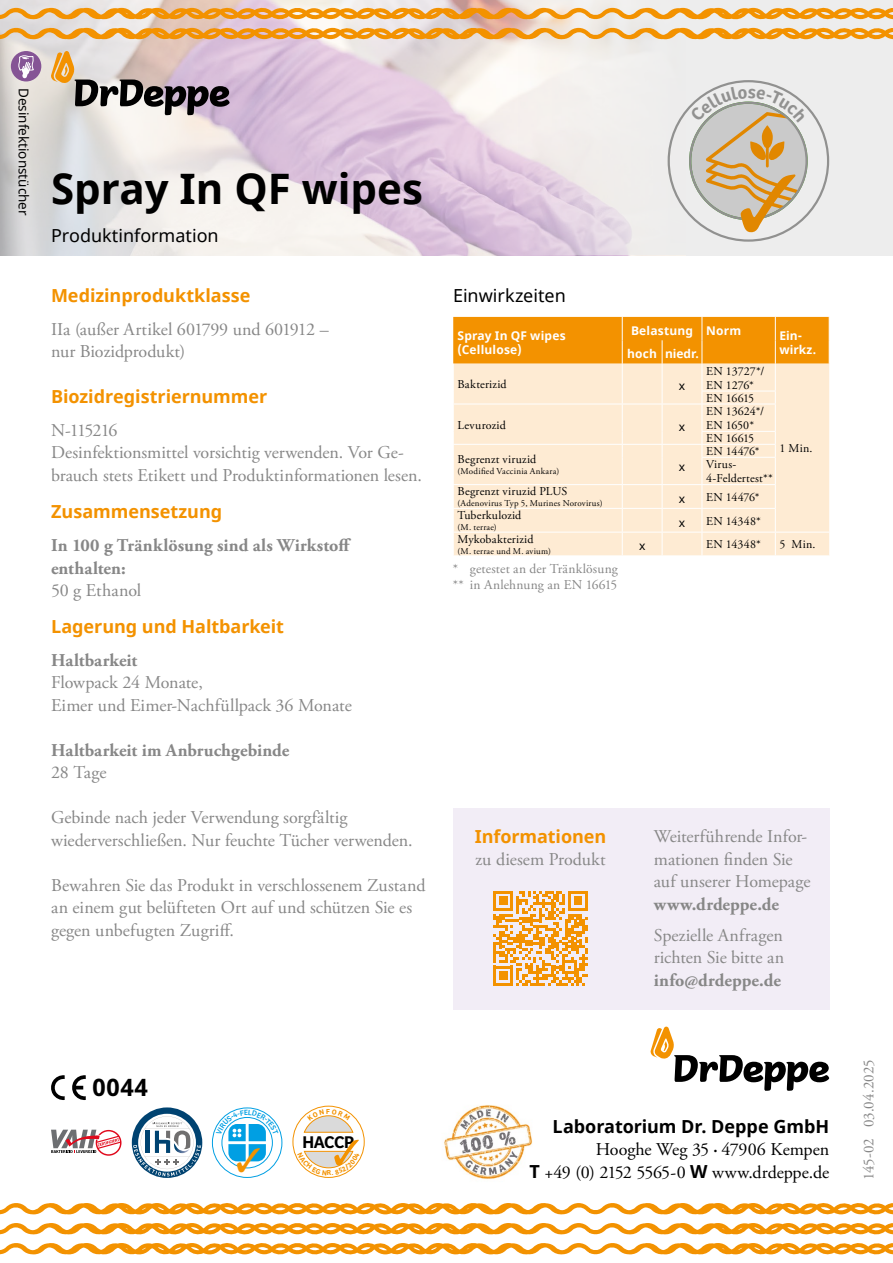
<style>
.page{position:relative;width:893px;height:1263px;background:#fff}
.page>*{position:absolute;margin:0;border:0;box-sizing:border-box;transform-origin:0 0}
.t1{font:700 42px "Noto Sans";color:#000}
.t2{font:700 24px "Noto Sans";color:#000}
.t3{font:18px/22.5px "Adobe Garamond Pro";letter-spacing:-.005em;color:#878787}
.t4{font:700 18px/22.5px "Adobe Garamond Pro";letter-spacing:.005em;color:#878787}
.t5{font:700 18px "Noto Sans";letter-spacing:-.005em;color:#f39200}
.t6{font:18px/22.5px "Adobe Garamond Pro";letter-spacing:-.005em;color:#000;text-align:right}
.t7{font:18px "Noto Sans";color:#000}
.t8{font:700 18px "Noto Sans";letter-spacing:-.005em;color:#000}
.t9{font:600 17.55px "Bree";letter-spacing:-.025em;color:#000}
.t10{font:15px "Adobe Garamond Pro";letter-spacing:-.01em;color:#878787}
.t11{font:13.5px/16.2px "Adobe Garamond Pro";letter-spacing:.015em;color:#878787}
.t12{font:13.5px "Noto Sans";color:#000}
.t13{font:12px/14.4px "Adobe Garamond Pro";letter-spacing:.015em;color:#000}
.t14{font:700 12px/14.4px "Noto Sans";letter-spacing:.015em;color:#fff}
.t15{font:700 12px/14.4px "Noto Sans";letter-spacing:-.005em;color:#fff}
.t16{font:12px "Noto Sans";color:#000}
.t17{font:9px "Adobe Garamond Pro";letter-spacing:.025em;color:#000}
.s1{font-size:9px}
.s2{font-family:"Noto Sans";font-weight:700}
</style>
<div class="page">
<img style="left:444px;top:1105px;width:89px;height:74px">
<div style="left:453px;top:808px;width:376px;height:202px;background:#f2edf6"></div>
<img style="left:0;top:0;width:519px;height:255px">
<div style="left:11px;top:51px;width:30px;height:30px;background:#855495;border-radius:50%"></div>
<svg style="left:18px;top:53px;width:16px;height:25px"></svg>
<div style="left:686px;top:0;width:207px;height:255px;background:#ededed"></div>
<svg style="left:519px;top:0;width:167px;height:255px;background:#ece6e8"></svg>
<svg style="left:0;top:1203px;width:893px;height:12px"></svg>
<svg style="left:0;top:1223px;width:893px;height:12px"></svg>
<svg style="left:0;top:1243px;width:893px;height:11px"></svg>
<svg style="left:651px;top:1026px;width:178px;height:65px"></svg>
<svg style="left:51px;top:51px;width:179px;height:64px;background:#b0a2a0"></svg>
<svg style="left:0;top:7px;width:893px;height:13px;background:#eeb566"></svg>
<svg style="left:0;top:26px;width:893px;height:13px;background:#edb566"></svg>
<svg style="left:493px;top:891px;width:95px;height:95px"></svg>
<svg style="left:453px;top:317px;width:377px;height:238px;background:#fbdaab"></svg>
<div style="left:292px;top:1106px;width:73px;height:72px;border:1px solid #f39200;border-radius:50%"></div>
<svg style="left:132px;top:1107px;width:70px;height:71px"></svg>
<svg style="left:51px;top:1130px;width:71px;height:26px"></svg>
<svg style="left:51px;top:1075px;width:14px;height:25px"></svg>
<svg style="left:72px;top:1075px;width:14px;height:25px"></svg>
<svg style="left:297px;top:1109px;width:63px;height:66px"></svg>
<svg style="left:690px;top:86px;width:118px;height:146px"></svg>
<svg style="left:212px;top:1107px;width:70px;height:71px"></svg>
<p class="t12" style="left:33px;top:88px;width:129px;rotate:90deg">Desinfektionstücher</p>
<h1 class="t1" style="left:51px;top:159px;width:373px">Spray In QF wipes</h1>
<p class="t7" style="left:51px;top:223px;width:169px">Produktinformation</p>
<p class="t5" style="left:51px;top:283px;width:201px">Medizinproduktklasse</p>
<p class="t3" style="left:51px;top:318px;width:279px">IIa (außer Artikel 601799 und 601912 – nur Biozidprodukt)</p>
<p class="t5" style="left:51px;top:384px;width:218px">Biozidregistriernummer</p>
<p class="t3" style="left:51px;top:419px;width:372px">N-115216<br>Desinfektionsmittel vorsichtig verwenden. Vor Ge&shy;brauch stets Etikett und Produktinformationen lesen.</p>
<p class="t5" style="left:51px;top:499px;width:173px">Zusammensetzung</p>
<p class="t4" style="left:51px;top:535px;width:302px">In 100 g Tränklösung sind als Wirkstoff enthalten:</p>
<p class="t3" style="left:51px;top:580px;width:92px">50 g Ethanol</p>
<p class="t5" style="left:51px;top:614px;width:234px">Lagerung und Haltbarkeit</p>
<p class="t4" style="left:51px;top:649px;width:88px">Haltbarkeit</p>
<p class="t3" style="left:51px;top:672px;width:302px">Flowpack 24 Monate,<br>Eimer und Eimer-Nachfüllpack 36 Monate</p>
<p class="t4" style="left:51px;top:739px;width:240px">Haltbarkeit im Anbruchgebinde</p>
<p class="t3" style="left:51px;top:762px;width:57px">28 Tage</p>
<p class="t3" style="left:51px;top:807px;width:363px">Gebinde nach jeder Verwendung sorgfältig wiederverschließen. Nur feuchte Tücher verwenden.</p>
<p class="t3" style="left:51px;top:874px;width:376px">Bewahren Sie das Produkt in verschlossenem Zustand an einem gut belüfteten Ort auf und schützen Sie es gegen unbefugten Zugriff.</p>
<p class="t7" style="left:453px;top:284px;width:114px">Einwirkzeiten</p>
<p class="t14" style="left:457px;top:328px;width:110px">Spray In QF wipes (Cellulose)</p>
<p class="t14" style="left:631px;top:324px;width:112px">Belastung Norm</p>
<p class="t15" style="left:780px;top:328px;width:38px">Ein&shy;wirkz.</p>
<p class="t14" style="left:627px;top:347px;width:73px">hoch niedr.</p>
<p class="t13" style="left:457px;top:378px;width:51px">Bakterizid</p>
<p class="t16" style="left:679px;top:378px;width:8px">x</p>
<p class="t13" style="left:457px;top:418px;width:50px">Levurozid</p>
<p class="t16" style="left:679px;top:418px;width:8px">x</p>
<p class="t13" style="left:457px;top:453px;width:80px">Begrenzt viruzid</p>
<p class="t17" style="left:457px;top:466px;width:103px">(Modified Vaccinia Ankara)</p>
<p class="t16" style="left:679px;top:458px;width:8px">x</p>
<p class="t13" style="left:706px;top:364px;width:60px">EN 13727*/<br>EN 1276*</p>
<p class="t13" style="left:706px;top:391px;width:50px">EN 16615</p>
<p class="t13" style="left:706px;top:404px;width:59px">EN 13624*/<br>EN 1650*</p>
<p class="t13" style="left:706px;top:432px;width:50px">EN 16615</p>
<p class="t13" style="left:706px;top:445px;width:55px;line-height:12.9px">EN 14476*<br>Virus-</p>
<p class="t13" style="left:706px;top:472px;width:68px">4-Feldertest**</p>
<p class="t13" style="left:457px;top:485px;width:111px">Begrenzt viruzid PLUS</p>
<p class="t17" style="left:457px;top:498px;width:147px">(Adenovirus Typ 5, Murines Norovirus)</p>
<p class="t13" style="left:457px;top:509px;width:65px">Tuberkulozid</p>
<p class="t17" style="left:457px;top:522px;width:41px">(M. terrae)</p>
<p class="t16" style="left:679px;top:490px;width:8px">x</p>
<p class="t13" style="left:706px;top:490px;width:55px">EN 14476*</p>
<p class="t16" style="left:679px;top:514px;width:8px">x</p>
<p class="t13" style="left:706px;top:514px;width:56px">EN 14348*</p>
<p class="t13" style="left:780px;top:442px;width:34px">1 Min.</p>
<p class="t13" style="left:457px;top:532px;width:77px">Mykobakterizid</p>
<p class="t17" style="left:457px;top:545px;width:95px">(M. terrae und M. avium)</p>
<p class="t11" style="left:453px;top:561px;width:167px">* getestet an der Tränklösung ** in Anlehnung an EN 16615</p>
<p class="t16" style="left:639px;top:538px;width:8px">x</p>
<p class="t13" style="left:706px;top:538px;width:56px">EN 14348*</p>
<p class="t13" style="left:780px;top:538px;width:37px">5 Min.</p>
<p class="t5" style="left:475px;top:823px;width:133px">Informationen</p>
<p class="t3" style="left:475px;top:849px;width:132px">zu diesem Produkt</p>
<p class="t3" style="left:654px;top:826px;width:158px">Weiterführende Infor&shy;mationen finden Sie auf unserer Homepage</p>
<p class="t4" style="left:654px;top:893px;width:127px">www.drdeppe.de</p>
<p class="t3" style="left:654px;top:924px;width:132px">Spezielle Anfragen richten Sie bitte an</p>
<p class="t4" style="left:654px;top:969px;width:129px">info@drdeppe.de</p>
<h2 class="t2" style="left:92px;top:1071px;width:57px">0044</h2>
<p class="t9" style="left:302px;top:1128px;width:53px">HACCP</p>
<p class="t8" style="left:553px;top:1114px;width:278px">Laboratorium Dr. Deppe GmbH</p>
<p class="t6" style="left:529px;top:1139px;width:301px">Hooghe Weg 35 <span class="s1">•</span> 47906 Kempen<br><span class="s2">T</span> +49 (0) 2152 5565-0 <span class="s2">W</span> www.drdeppe.de</p>
<p class="t10" style="left:860px;top:1179px;width:121px;rotate:-90deg">145-02 03.04.2025</p>
</div>
